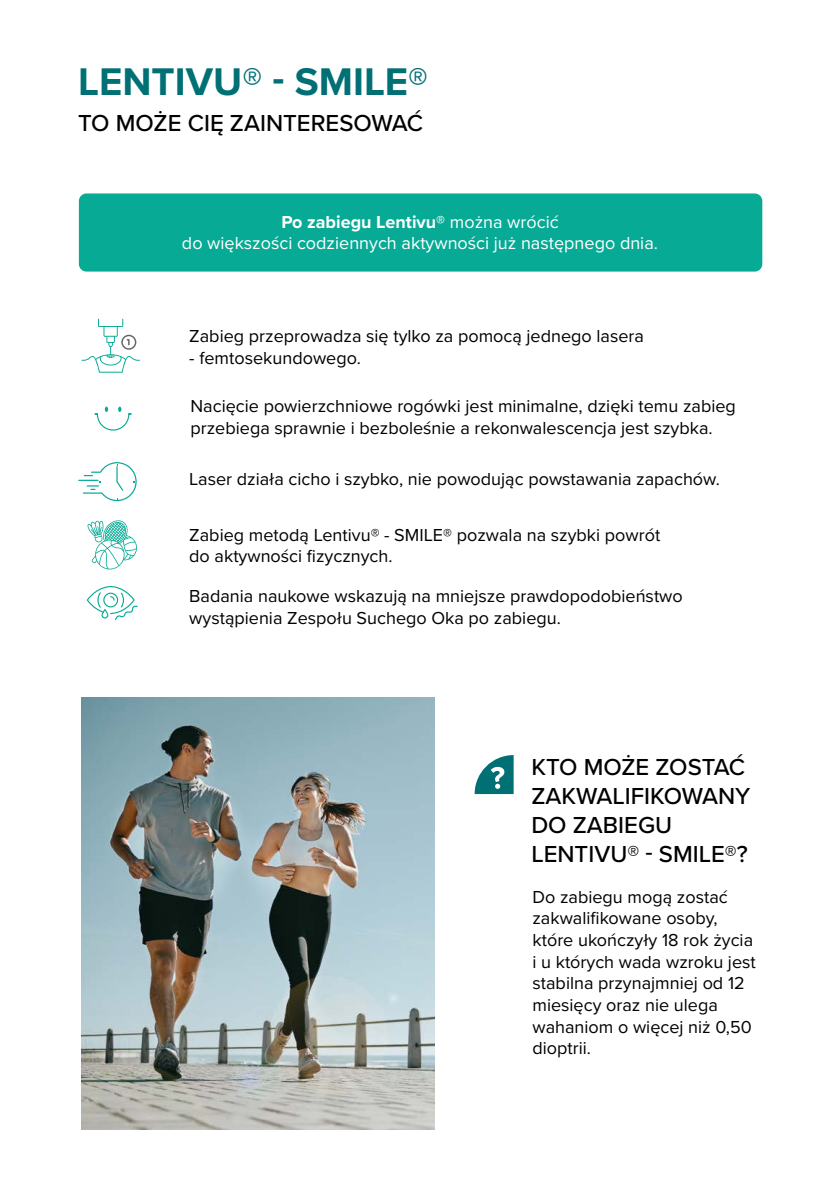
<style>
.page{position:relative;width:840px;height:1191px;background:#fff}
.page>*{position:absolute;margin:0;border:0;box-sizing:border-box;transform-origin:0 0}
.t1{font:700 40px "Proxima Nova";color:#017075}
.t2{font:500 24px/28.8px "Proxima Nova";color:#000}
.t3{font:18px/21.6px "Proxima Nova";color:#000}
.t4{font:18px/21.6px "Proxima Nova";color:#fff;text-align:center}
.s1{font-weight:700}
</style>
<div class="page">
<div style="left:79px;top:193px;width:682px;height:78px;background:#07aa95;border-radius:8px"></div>
<svg style="left:81px;top:319px;width:59px;height:54px"></svg>
<svg style="left:94px;top:406px;width:38px;height:24px"></svg>
<svg style="left:78px;top:462px;width:59px;height:39px"></svg>
<svg style="left:87px;top:520px;width:50px;height:49px"></svg>
<svg style="left:87px;top:586px;width:51px;height:34px"></svg>
<svg style="left:474px;top:755px;width:39px;height:39px"></svg>
<img style="left:81px;top:697px;width:353px;height:432px">
<h1 class="t1" style="left:78px;top:52px;width:351px">LENTIVU® - SMILE®</h1>
<h2 class="t2" style="left:78px;top:108px;width:346px">TO MOŻE CIĘ ZAINTERESOWAĆ</h2>
<p class="t4" style="left:182px;top:210px;width:477px"><span class="s1">Po zabiegu Lentivu®</span> można wrócić<br>do większości codziennych aktywności już następnego dnia.</p>
<p class="t3" style="left:189px;top:325px;width:456px">Zabieg przeprowadza się tylko za pomocą jednego lasera</p>
<p class="t3" style="left:189px;top:346px;width:173px">- femtosekundowego.</p>
<p class="t3" style="left:190px;top:395px;width:546px">Nacięcie powierzchniowe rogówki jest minimalne, dzięki temu zabieg przebiega sprawnie i bezboleśnie a rekonwalescencja jest szybka.</p>
<p class="t3" style="left:189px;top:468px;width:531px">Laser działa cicho i szybko, nie powodując powstawania zapachów.</p>
<p class="t3" style="left:189px;top:523px;width:472px">Zabieg metodą Lentivu® - SMILE® pozwala na szybki powrót do aktywności fizycznych.</p>
<p class="t3" style="left:189px;top:584px;width:495px">Badania naukowe wskazują na mniejsze prawdopodobieństwo wystąpienia Zespołu Suchego Oka po zabiegu.</p>
<h2 class="t2" style="left:531px;top:752px;width:220px">KTO MOŻE ZOSTAĆ<br>ZAKWALIFIKOWANY<br>DO ZABIEGU<br>LENTIVU® - SMILE®?</h2>
<p class="t3" style="left:532px;top:885px;width:225px">Do zabiegu mogą zostać zakwalifikowane osoby, które ukończyły 18 rok życia i u których wada wzroku jest stabilna przynajmniej od 12 miesięcy oraz nie ulega wahaniom o więcej niż 0,50 dioptrii.</p>
</div>
